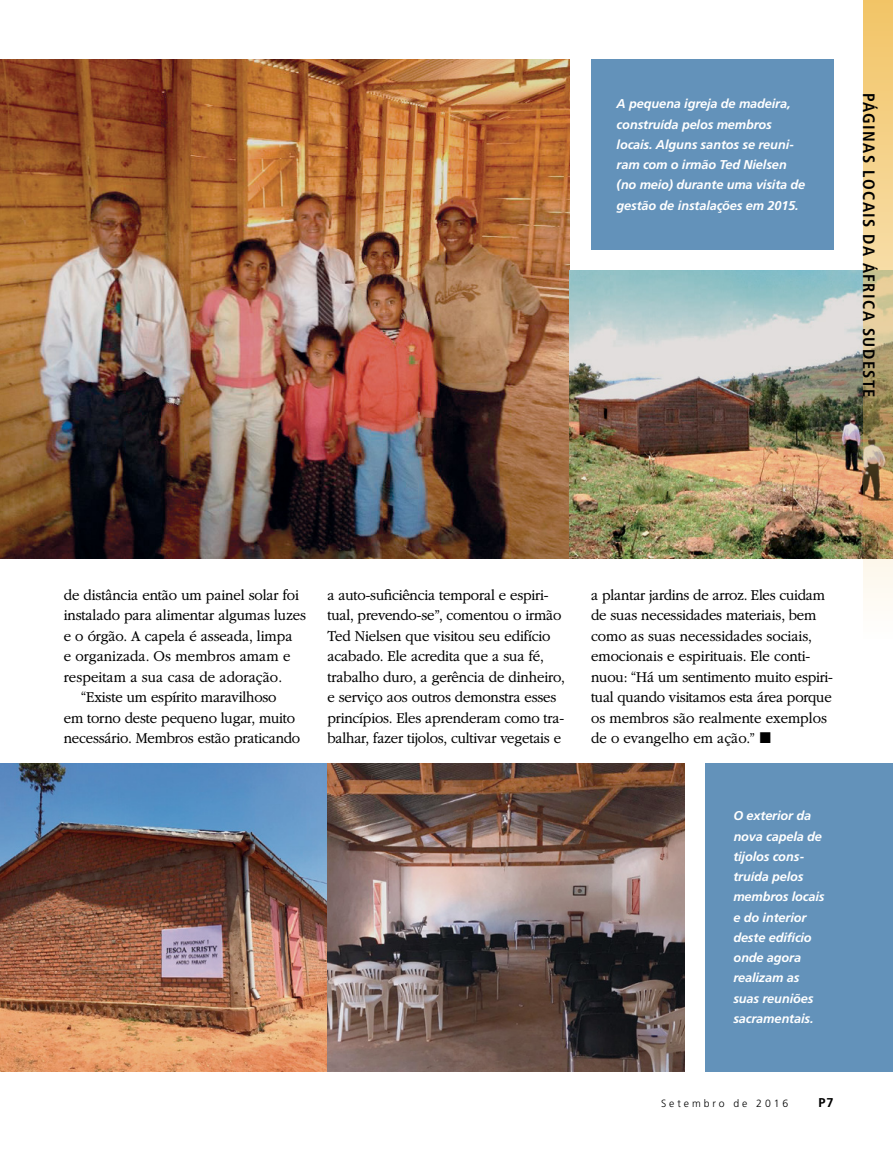
<style>
.page{position:relative;width:893px;height:1161px;background:#fff}
.page>*{position:absolute;margin:0;border:0;box-sizing:border-box;transform-origin:0 0}
.Section_title__maste{font:700 condensed 16.5px "Frutigerlds Lat";letter-spacing:.085em;color:#000}
.ARTCL_para_NEWS{font:300 15.75px/20.5px "Garamondlds Lat Plus";letter-spacing:-.015em;color:#000;scale:.95 1}
.FIGimg_CAP_para_NEWS{font:italic 700 12.75px/20.2px "Frutigerlds Lat";letter-spacing:-.01em;color:#fff}
.t1{font:700 12.75px "Frutigerlds Lat";color:#000}
.t2{font:300 10.5px "Frutigerlds Lat";letter-spacing:.28em;color:#000}
</style>
<div class="page">
<div style="left:591px;top:60px;width:242px;height:190px;background:#6392ba"></div>
<img style="left:0;top:60px;width:570px;height:498px">
<img style="left:570px;top:271px;width:293px;height:287px">
<svg style="left:863px;top:0;width:30px;height:601px;background:#d6b981"></svg>
<div style="left:706px;top:764px;width:187px;height:308px;background:#6392ba"></div>
<img style="left:0;top:764px;width:684px;height:307px">
<p class="FIGimg_CAP_para_NEWS" style="left:617px;top:93px;width:190px">A pequena igreja de madeira, construída pelos membros locais. Alguns santos se reuni&shy;ram com o irmão Ted Nielsen (no meio) durante uma visita de gestão de instalações em 2015.</p>
<p class="Section_title__maste" style="left:881px;top:93px;width:306px;rotate:90deg">PÁGINAS LOCAIS DA ÁFRICA SUDESTE</p>
<p class="ARTCL_para_NEWS" style="left:64px;top:584px;width:257px">de distância então um painel solar foi instalado para alimentar algumas luzes e o órgão. A capela é asseada, limpa<br>e organizada. Os membros amam e respeitam a sua casa de adoração.</p>
<p class="ARTCL_para_NEWS" style="left:64px;top:687px;width:251px;text-align:center">“Existe um espírito maravilhoso<br>em torno deste pequeno lugar, muito necessário. Membros estão praticando</p>
<p class="ARTCL_para_NEWS" style="left:327px;top:584px;width:252px">a auto-suficiência temporal e espiri&shy;tual, prevendo-se”, comentou o irmão Ted Nielsen que visitou seu edifício acabado. Ele acredita que a sua fé, trabalho duro, a gerência de dinheiro, e serviço aos outros demonstra esses princípios. Eles aprenderam como tra&shy;balhar, fazer tijolos, cultivar vegetais e</p>
<p class="ARTCL_para_NEWS" style="left:591px;top:584px;width:256px">a plantar jardins de arroz. Eles cuidam de suas necessidades materiais, bem como as suas necessidades sociais, emocionais e espirituais. Ele conti&shy;nuou: “Há um sentimento muito espiri&shy;tual quando visitamos esta área porque os membros são realmente exemplos de o evangelho em ação.” ◼</p>
<p class="FIGimg_CAP_para_NEWS" style="left:733px;top:805px;width:93px">O exterior da nova capela de tijolos cons&shy;truída pelos membros locais e do interior deste edifício onde agora realizam as suas reuniões sacramentais.</p>
<p class="t2" style="left:661px;top:1095px;width:129px">Setembro de 2016</p>
<p class="t1" style="left:819px;top:1092px;width:16px">P7</p>
</div>
